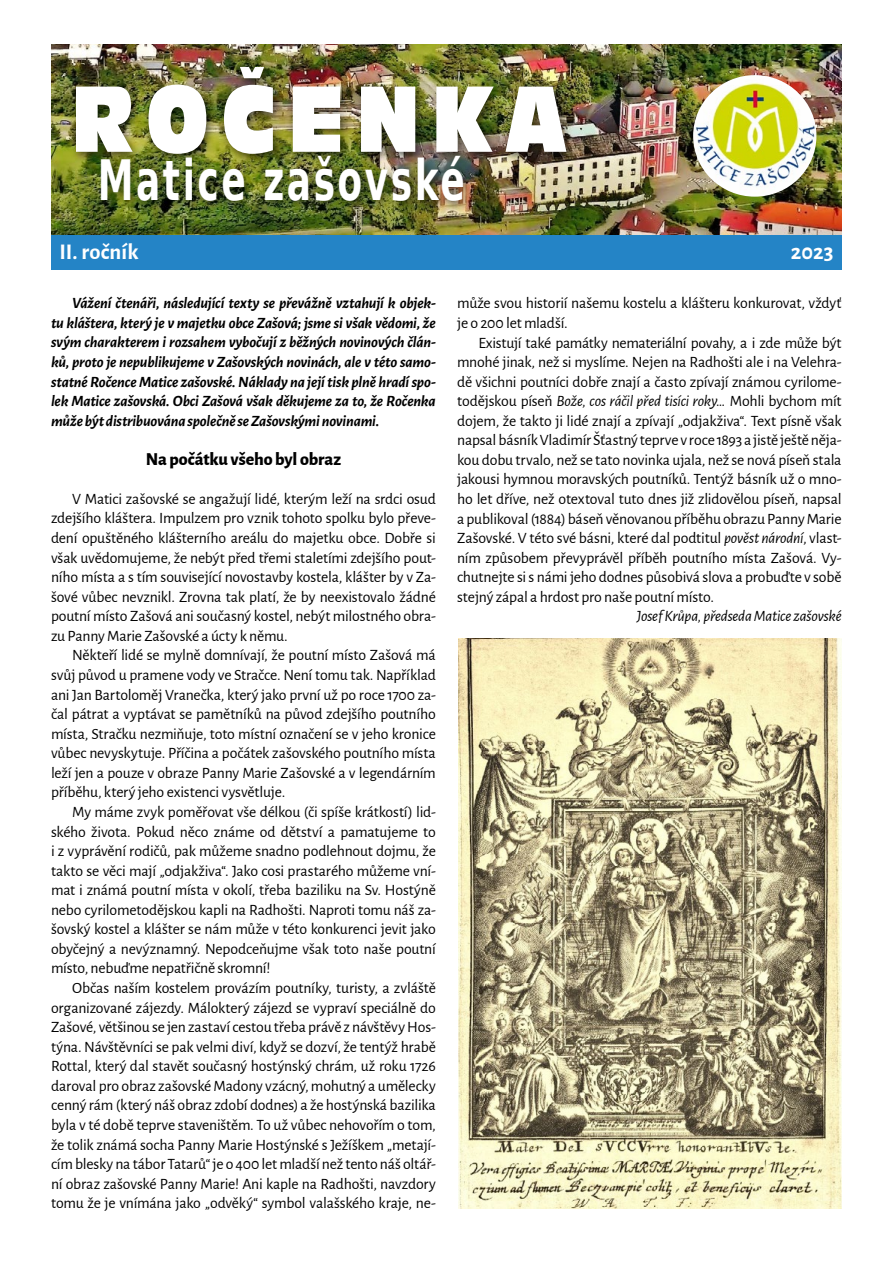
<style>
.page{position:relative;width:893px;height:1263px;background:#fff}
.page>*{position:absolute;margin:0;border:0;box-sizing:border-box;transform-origin:0 0}
.t1{font:87.75px "Incised 901 BT Nord";letter-spacing:.24em;color:#fff;scale:.65 1}
.t2{font:700 55.5px "DejaVu Sans";letter-spacing:.07em;color:#fff;scale:.65 1}
.t3{font:700 22.5px "Alegreya Sans";letter-spacing:.005em;color:#fff}
.t4{font:800 18px "Alegreya Sans";letter-spacing:-.005em;color:#000}
.t5{font:15.75px/19.5px "Alegreya Sans";letter-spacing:-.01em;color:#000;text-align:justify}
.t6{font:italic 700 15.75px/19.5px "Alegreya Sans";letter-spacing:-.015em;color:#000;text-align:justify}
.t7{font:italic 15.75px "Alegreya Sans";letter-spacing:-.01em;color:#000}
.s1{font-style:italic}
</style>
<div class="page">
<svg style="left:811px;top:44px;width:31px;height:1px"></svg>
<img style="left:51px;top:45px;width:791px;height:190px">
<div style="left:70px;top:63px;width:506px;height:102px;background:#000;opacity:.62"></div>
<img style="left:693px;top:75px;width:123px;height:122px">
<img style="left:459px;top:638px;width:383px;height:570px">
<div style="left:51px;top:235px;width:791px;height:34px;background:#2484c6"></div>
<div style="left:95px;top:151px;width:379px;height:63px;background:#000;opacity:.6"></div>
<h1 class="t1" style="left:72px;top:64px;width:761px">ROČENKA</h1>
<h2 class="t2" style="left:98px;top:135px;width:566px">Matice zašovské</h2>
<h3 class="t3" style="left:60px;top:236px;width:81px">II. ROČNÍK</h3>
<h3 class="t3" style="left:791px;top:236px;width:44px">2023</h3>
<p class="t6" style="left:51px;top:292px;width:386px;text-indent:21px">Vážení čtenáři, následující texty se převážně vztahují k objek&shy;tu kláštera, který je v majetku obce Zašová; jsme si však vědomi, že svým charakterem i rozsahem vybočují z běžných novinových člán&shy;ků, proto je nepublikujeme v Zašovských novinách, ale v této samo&shy;statné Ročence Matice zašovské. Náklady na její tisk plně hradí spo&shy;lek Matice zašovská. Obci Zašová však děkujeme za to, že Ročenka může být distribuována společně se Zašovskými novinami.</p>
<p class="t4" style="left:146px;top:445px;width:197px">Na počátku všeho byl obraz</p>
<p class="t5" style="left:51px;top:488px;width:386px;text-indent:21px">V Matici zašovské se angažují lidé, kterým leží na srdci osud zdejšího kláštera. Impulzem pro vznik tohoto spolku bylo převe&shy;dení opuštěného klášterního areálu do majetku obce. Dobře si však uvědomujeme, že nebýt před třemi staletími zdejšího pout&shy;ního místa a s tím související novostavby kostela, klášter by v Za&shy;šové vůbec nevznikl. Zrovna tak platí, že by neexistovalo žádné poutní místo Zašová ani současný kostel, nebýt milostného obra&shy;zu Panny Marie Zašovské a úcty k němu.</p>
<p class="t5" style="left:51px;top:645px;width:386px;text-indent:21px">Někteří lidé se mylně domnívají, že poutní místo Zašová má svůj původ u pramene vody ve Stračce. Není tomu tak. Například ani Jan Bartoloměj Vranečka, který jako první už po roce 1700 za&shy;čal pátrat a vyptávat se pamětníků na původ zdejšího poutního místa, Stračku nezmiňuje, toto místní označení se v jeho kronice vůbec nevyskytuje. Příčina a počátek zašovského poutního místa leží jen a pouze v obraze Panny Marie Zašovské a v legendárním příběhu, který jeho existenci vysvětluje.</p>
<p class="t5" style="left:51px;top:801px;width:386px;text-indent:21px">My máme zvyk poměřovat vše délkou (či spíše krátkostí) lid&shy;ského života. Pokud něco známe od dětství a pamatujeme to i z vyprávění rodičů, pak můžeme snadno podlehnout dojmu, že takto se věci mají „odjakživa“. Jako cosi prastarého můžeme vní&shy;mat i známá poutní místa v okolí, třeba baziliku na Sv. Hostýně nebo cyrilometodějskou kapli na Radhošti. Naproti tomu náš za&shy;šovský kostel a klášter se nám může v této konkurenci jevit jako obyčejný a nevýznamný. Nepodceňujme však toto naše poutní místo, nebuďme nepatřičně skromní!</p>
<p class="t5" style="left:51px;top:977px;width:386px;text-indent:21px">Občas naším kostelem provázím poutníky, turisty, a zvláště organizované zájezdy. Málokterý zájezd se vypraví speciálně do Zašové, většinou se jen zastaví cestou třeba právě z návštěvy Hos&shy;týna. Návštěvníci se pak velmi diví, když se dozví, že tentýž hrabě Rottal, který dal stavět současný hostýnský chrám, už roku 1726 daroval pro obraz zašovské Madony vzácný, mohutný a umělecky cenný rám (který náš obraz zdobí dodnes) a že hostýnská bazilika byla v té době teprve staveništěm. To už vůbec nehovořím o tom, že tolik známá socha Panny Marie Hostýnské s Ježíškem „metají&shy;cím blesky na tábor Tatarů“ je o 400 let mladší než tento náš oltář&shy;ní obraz zašovské Panny Marie! Ani kaple na Radhošti, navzdory tomu že je vnímána jako „odvěký“ symbol valašského kraje, ne-</p>
<p class="t5" style="left:457px;top:293px;width:386px">může svou historií našemu kostelu a klášteru konkurovat, vždyť je o 200 let mladší.</p>
<p class="t5" style="left:457px;top:332px;width:386px;text-indent:21px">Existují také památky nemateriální povahy, a i zde může být mnohé jinak, než si myslíme. Nejen na Radhošti ale i na Velehra&shy;dě všichni poutníci dobře znají a často zpívají známou cyrilome&shy;todějskou píseň <span class="s1">Bože, cos ráčil před tisíci roky…</span> Mohli bychom mít dojem, že takto ji lidé znají a zpívají „odjakživa“. Text písně však napsal básník Vladimír Šťastný teprve v roce 1893 a jistě ještě něja&shy;kou dobu trvalo, než se tato novinka ujala, než se nová píseň stala jakousi hymnou moravských poutníků. Tentýž básník už o mno&shy;ho let dříve, než otextoval tuto dnes již zlidovělou píseň, napsal a publikoval (1884) báseň věnovanou příběhu obrazu Panny Marie Zašovské. V této své básni, které dal podtitul <span class="s1">pověst národní</span>, vlast&shy;ním způsobem převyprávěl příběh poutního místa Zašová. Vy&shy;chutnejte si s námi jeho dodnes působivá slova a probuďte v sobě stejný zápal a hrdost pro naše poutní místo.</p>
<p class="t7" style="left:637px;top:606px;width:206px">Josef Krůpa, předseda Matice zašovské</p>
</div>
